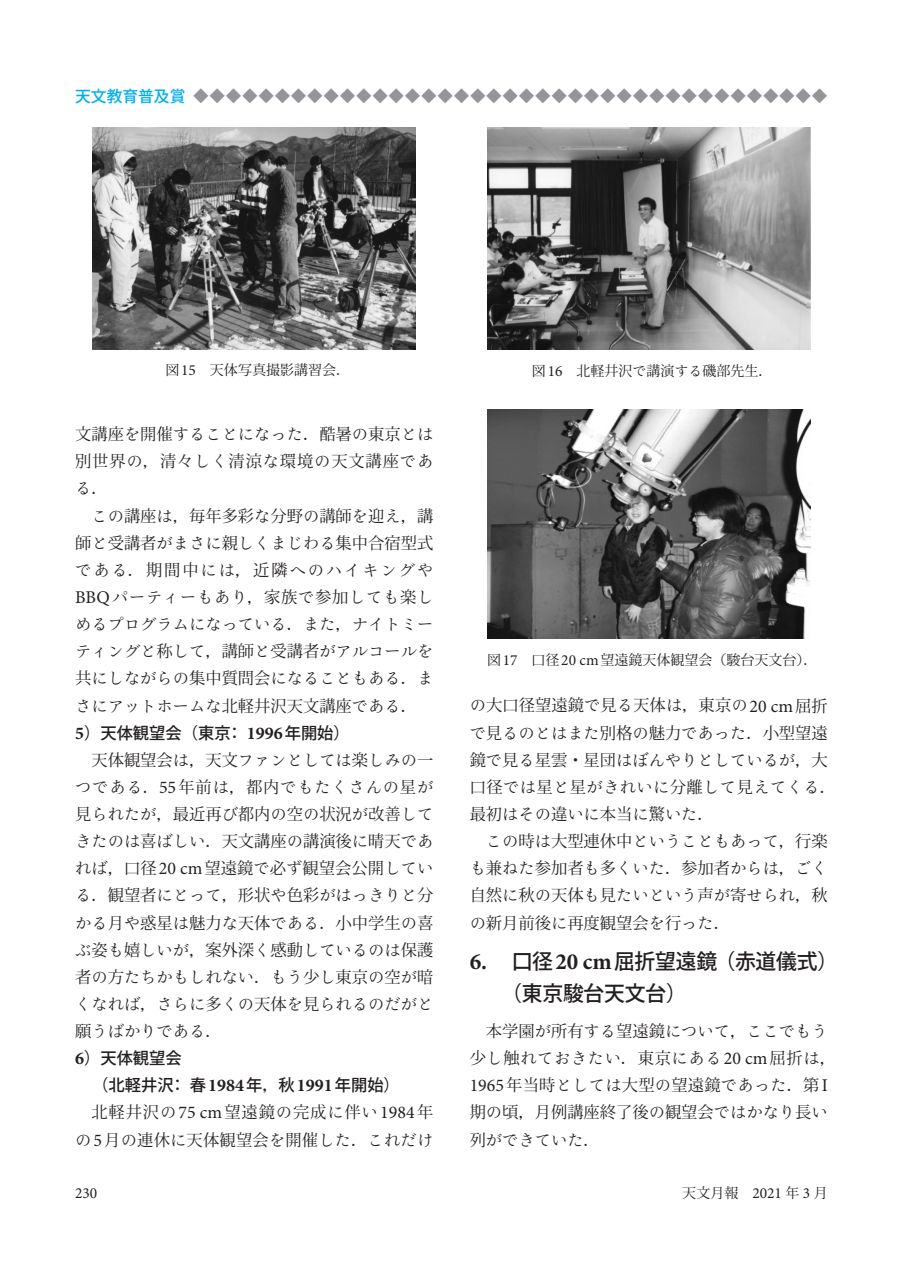
<style>
.page{position:relative;width:903px;height:1275px;background:#fff}
.page>*{position:absolute;margin:0;border:0;box-sizing:border-box;transform-origin:0 0}
.t1{font:500 21px/31.8px "Koz Go Pro";letter-spacing:-.01em;color:#231f20}
.t2{font:16.28px/27.1px "Ryo Text Plus N";color:#231f20;text-align:justify}
.t3{font:16.28px/27.1px "Koz Min Pro";letter-spacing:.005em;color:#231f20;text-align:right}
.t4{font:500 16.28px/27.1px "Koz Go Pro";color:#231f20}
.t5{font:16.28px "Koz Min Pro";color:#939598}
.t6{font:16.28px/27.1px "Koz Min Pro";letter-spacing:.035em;color:#231f20;text-align:right}
.t7{font:16.28px/27.1px "Ryo Text Plus N";letter-spacing:.05em;color:#231f20;text-align:right}
.t8{font:16.28px "Koz Min Pro";letter-spacing:.055em;color:#231f20}
.t9{font:500 15.75px "Koz Go Pro";color:#00aeef}
.t10{font:15.4px "Minion Pro";color:#231f20}
.t11{font:14px "Koz Min Pro";color:#231f20}
.s1{font-family:"Minion Pro";font-size:15.4px}
.s2{font-family:"Ryo Text Plus N"}
.s3{font-family:"Koz Min Pro"}
.s4{font-family:"Minion Pro";font-size:17.85px}
.s5{font-family:"Minion Pro";font-weight:700;font-size:17.85px}
.s6{font-family:"Koz Min Pro";font-weight:700}
.s7{font-family:"Minion Pro";font-weight:700;font-size:23.1px}
</style>
<div class="page">
<img style="left:93px;top:127px;width:322px;height:222px">
<img style="left:487px;top:127px;width:323px;height:222px">
<img style="left:487px;top:410px;width:323px;height:229px">
<p class="t5" style="left:79px;top:85px;width:750px">◆◆◆◆◆◆◆◆◆◆◆◆◆◆◆◆◆◆◆◆◆◆◆◆◆◆◆◆◆◆◆◆◆◆◆◆◆◆◆◆◆◆◆◆◆◆</p>
<p class="t9" style="left:75px;top:87px;width:112px">天文教育普及賞</p>
<p class="t11" style="left:165px;top:360px;width:186px">図<span class="s1">15</span>　天体写真撮影講習会．</p>
<p class="t11" style="left:532px;top:361px;width:242px">図<span class="s1">16</span>　北軽井沢<span class="s2">で</span>講演<span class="s2">する</span>磯部先生．</p>
<p class="t2" style="left:75px;top:421px;width:360px"><span class="s3">文講座</span>を<span class="s3">開催</span>することになった<span class="s3">．酷暑</span>の<span class="s3">東京</span>とは</p>
<p class="t8" style="left:75px;top:450px;width:360px">別世界<span class="s2">の</span>，清々<span class="s2">しく</span>清涼<span class="s2">な</span>環境<span class="s2">の</span>天文講座<span class="s2">であ</span></p>
<p class="t2" style="left:75px;top:475px;width:34px">る<span class="s3">．</span></p>
<p class="t3" style="left:75px;top:501px;width:360px"><span class="s2">この</span>講座<span class="s2">は</span>，毎年多彩<span class="s2">な</span>分野<span class="s2">の</span>講師<span class="s2">を</span>迎<span class="s2">え</span>，講師<span class="s2">と</span>受講者<span class="s2">がまさに</span>親<span class="s2">しくまじわる</span>集中合宿型式</p>
<p class="t2" style="left:75px;top:556px;width:360px">である<span class="s3">．期間中</span>には<span class="s3">，近隣</span>へのハイキングや<span class="s4">BBQ</span>パーティーもあり<span class="s3">，家族</span>で<span class="s3">参加</span>しても<span class="s3">楽</span>しめるプログラムになっている<span class="s3">．</span>また<span class="s3">，</span>ナイトミーティングと<span class="s3">称</span>して<span class="s3">，講師</span>と<span class="s3">受講者</span>がアルコールを<span class="s3">共</span>にしながらの<span class="s3">集中質問会</span>になることもある<span class="s3">．</span>まさにアットホームな<span class="s3">北軽井沢天文講座</span>である<span class="s3">．</span></p>
<p class="t4" style="left:75px;top:720px;width:276px"><span class="s5">5</span>）天体観望会（東京： <span class="s5">1996</span>年開始）</p>
<p class="t7" style="left:75px;top:746px;width:360px"><span class="s3">天体観望会</span>は<span class="s3">，天文</span>ファンとしては<span class="s3">楽</span>しみの<span class="s3">一</span>つである<span class="s3">．</span><span class="s4">55</span><span class="s3">年前</span>は<span class="s3">，都内</span>でもたくさんの<span class="s3">星</span>が</p>
<p class="t3" style="left:75px;top:800px;width:360px">見<span class="s2">られたが</span>，最近再<span class="s2">び</span>都内<span class="s2">の</span>空<span class="s2">の</span>状況<span class="s2">が</span>改善<span class="s2">して</span></p>
<p class="t2" style="left:75px;top:828px;width:360px">きたのは<span class="s3">喜</span>ばしい<span class="s3">．天文講座</span>の<span class="s3">講演後</span>に<span class="s3">晴天</span>であ</p>
<p class="t3" style="left:75px;top:854px;width:360px"><span class="s2">れば</span>，口径<span class="s4">20 cm</span>望遠鏡<span class="s2">で</span>必<span class="s2">ず</span>観望会公開<span class="s2">してい</span></p>
<p class="t2" style="left:75px;top:882px;width:360px">る<span class="s3">．観望者</span>にとって<span class="s3">，形状</span>や<span class="s3">色彩</span>がはっきりと<span class="s3">分</span></p>
<p class="t3" style="left:75px;top:908px;width:360px"><span class="s2">かる</span>月<span class="s2">や</span>惑星<span class="s2">は</span>魅力<span class="s2">な</span>天体<span class="s2">である</span>．小中学生<span class="s2">の</span>喜</p>
<p class="t2" style="left:75px;top:936px;width:360px">ぶ<span class="s3">姿</span>も<span class="s3">嬉</span>しいが<span class="s3">，案外深</span>く<span class="s3">感動</span>しているのは<span class="s3">保護者</span>の<span class="s3">方</span>たちかもしれない<span class="s3">．</span>もう<span class="s3">少</span>し<span class="s3">東京</span>の<span class="s3">空</span>が<span class="s3">暗</span>くなれば<span class="s3">，</span>さらに<span class="s3">多</span>くの<span class="s3">天体</span>を<span class="s3">見</span>られるのだがと<span class="s3">願</span>うばかりである<span class="s3">．</span></p>
<p class="t4" style="left:92px;top:1045px;width:309px;text-indent:-17px"><span class="s5">6</span>）天体観望会<br>（北軽井沢：春<span class="s5">1984</span>年<span class="s6">，</span>秋<span class="s5">1991</span>年開始）</p>
<p class="t6" style="left:75px;top:1098px;width:360px">北軽井沢<span class="s2">の</span><span class="s4">75 cm</span>望遠鏡<span class="s2">の</span>完成<span class="s2">に</span>伴<span class="s2">い</span><span class="s4">1984</span>年<span class="s2">の</span><span class="s4">5</span>月<span class="s2">の</span>連休<span class="s2">に</span>天体観望会<span class="s2">を</span>開催<span class="s2">した</span>．<span class="s2">これだけ</span></p>
<p class="t11" style="left:487px;top:650px;width:332px">図<span class="s1">17</span>　口径<span class="s1">20 cm</span>望遠鏡天体観望会（駿台天文台）．</p>
<p class="t3" style="left:470px;top:691px;width:360px"><span class="s2">の</span>大口径望遠鏡<span class="s2">で</span>見<span class="s2">る</span>天体<span class="s2">は</span>，東京<span class="s2">の</span><span class="s4">20 cm</span>屈折</p>
<p class="t2" style="left:470px;top:719px;width:368px;text-align:left">で<span class="s3">見</span>るのとはまた<span class="s3">別格</span>の<span class="s3">魅力</span>であった<span class="s3">．小型望遠鏡</span>で<span class="s3">見</span>る<span class="s3">星雲・星団</span>はぼんやりとしているが<span class="s3">，大口径</span>では<span class="s3">星</span>と<span class="s3">星</span>がきれいに<span class="s3">分離</span>して<span class="s3">見</span>えてくる<span class="s3">．最初</span>はその<span class="s3">違</span>いに<span class="s3">本当</span>に<span class="s3">驚</span>いた<span class="s3">．</span></p>
<p class="t2" style="left:470px;top:828px;width:360px;text-indent:16px">この<span class="s3">時</span>は<span class="s3">大型連休中</span>ということもあって<span class="s3">，行楽</span>も<span class="s3">兼</span>ねた<span class="s3">参加者</span>も<span class="s3">多</span>くいた<span class="s3">．参加者</span>からは<span class="s3">，</span>ごく<span class="s3">自然</span>に<span class="s3">秋</span>の<span class="s3">天体</span>も<span class="s3">見</span>たいという<span class="s3">声</span>が<span class="s3">寄</span>せられ<span class="s3">，秋</span></p>
<p class="t3" style="left:470px;top:908px;width:262px"><span class="s2">の</span>新月前後<span class="s2">に</span>再度観望会<span class="s2">を</span>行<span class="s2">った</span>．</p>
<p class="t1" style="left:501px;top:946px;width:338px;text-indent:-32px"><span class="s7">6.</span> 口径<span class="s7">20 cm</span>屈折望遠鏡（赤道儀式）（東京駿台天文台）</p>
<p class="t2" style="left:470px;top:1018px;width:368px;text-align:center"><span class="s3">本学園</span>が<span class="s3">所有</span>する<span class="s3">望遠鏡</span>について<span class="s3">，</span>ここでもう<br><span class="s3">少</span>し<span class="s3">触</span>れておきたい<span class="s3">．東京</span>にある<span class="s4">20 cm</span><span class="s3">屈折</span>は<span class="s3">，</span></p>
<p class="t3" style="left:470px;top:1071px;width:360px;text-align:left"><span class="s4">1965</span>年当時<span class="s2">としては</span>大型<span class="s2">の</span>望遠鏡<span class="s2">であった</span>．第<span class="s4">I</span>期<span class="s2">の</span>頃，月例講座終了後<span class="s2">の</span>観望会<span class="s2">ではかなり</span>長<span class="s2">い</span></p>
<p class="t2" style="left:470px;top:1126px;width:132px"><span class="s3">列</span>ができていた<span class="s3">．</span></p>
<p class="t10" style="left:75px;top:1182px;width:24px">230</p>
<p class="t11" style="left:682px;top:1183px;width:147px">天文月報　<span class="s1">2021</span> 年 <span class="s1">3</span> 月</p>
</div>
